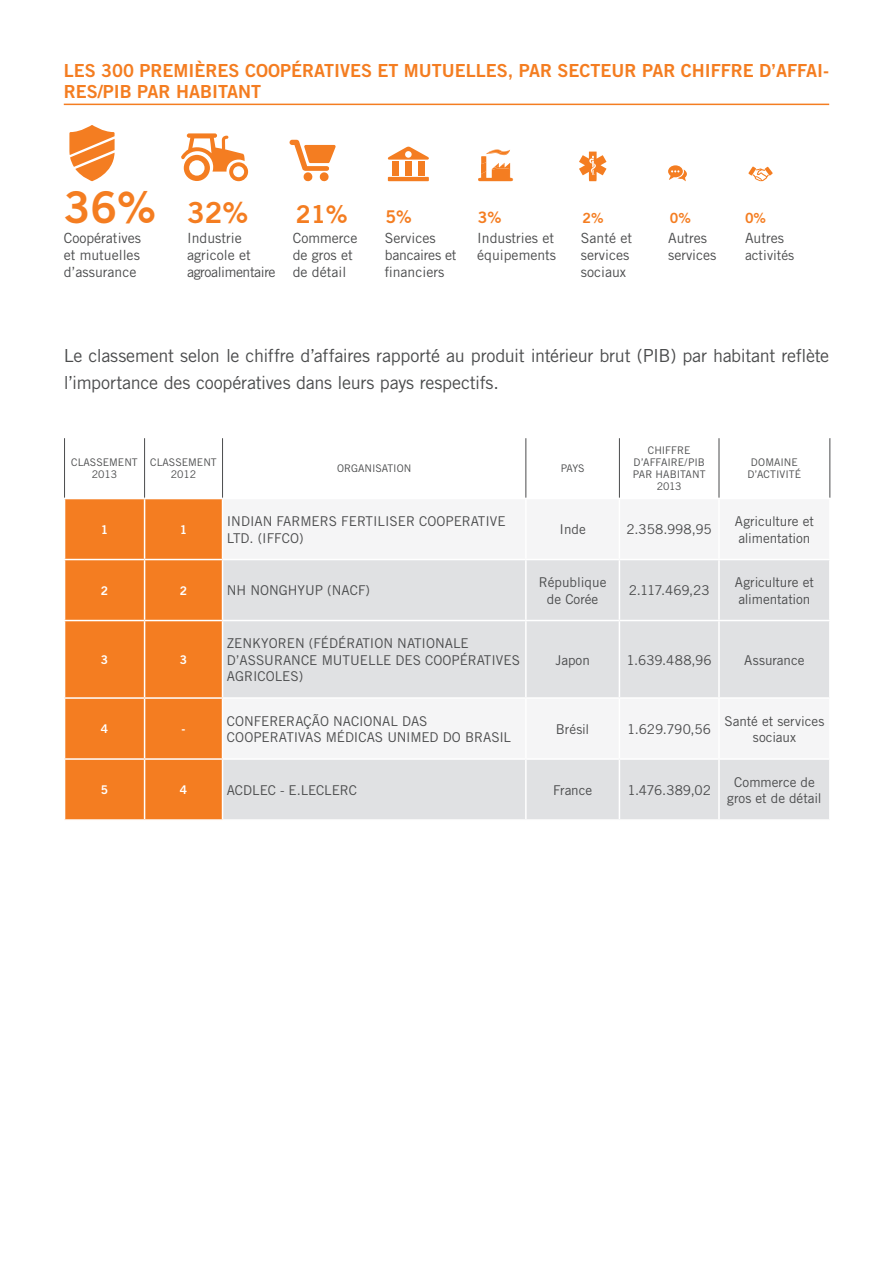
<style>
.page{position:relative;width:893px;height:1263px;background:#fff}
.page>*{position:absolute;margin:0;border:0;box-sizing:border-box;transform-origin:0 0}
.t1{font:43.8px "Trade Gothic LT Std Bd 2";color:#f47d21}
.t2{font:24.6px "Trade Gothic LT Std Bd 2";color:#f47d21}
.t3{font:18px/27px "Trade Gothic";letter-spacing:-.015em;color:#4b4c4d}
.t4{font:18px/21.6px "Trade Gothic LT Std Bd 2";color:#f47d21}
.t5{font:17.55px "Trade Gothic LT Std Bd 2";color:#f47d21}
.t6{font:15.75px "Trade Gothic LT Std Bd 2";color:#f47d21}
.t7{font:14.1px/16.8px "Trade Gothic";color:#4b4c4d}
.t8{font:14.1px "Trade Gothic LT Std Bd 2";color:#f47d21}
.t9{font:13.65px "Trade Gothic";color:#4b4c4d}
.t10{font:13.5px/16.5px "Trade Gothic";color:#4b4c4d}
.t11{font:12px "Trade Gothic Bold Two";color:#fff}
.t12{font:10.5px/12px "Trade Gothic";color:#4b4c4d;text-align:center}
.s1{font-size:29.1px}
</style>
<div class="page">
<hr style="left:64px;top:104px;width:765px;height:1px;background:#f47d21">
<svg style="left:289px;top:140px;width:47px;height:42px"></svg>
<svg style="left:69px;top:125px;width:46px;height:56px"></svg>
<svg style="left:579px;top:152px;width:27px;height:29px"></svg>
<div style="left:418px;top:161px;width:7px;height:15px;background:#f47d21"></div>
<div style="left:392px;top:161px;width:7px;height:14px;background:#f47d21"></div>
<div style="left:405px;top:161px;width:7px;height:14px;background:#f47d21"></div>
<svg style="left:387px;top:147px;width:42px;height:13px"></svg>
<hr style="left:388px;top:177px;width:41px;height:4px;background:#f47d21">
<svg style="left:478px;top:149px;width:36px;height:33px"></svg>
<svg style="left:181px;top:133px;width:67px;height:48px"></svg>
<svg style="left:748px;top:167px;width:25px;height:14px"></svg>
<svg style="left:668px;top:165px;width:19px;height:16px"></svg>
<svg style="left:65px;top:499px;width:157px;height:320px;background:#f48026"></svg>
<svg style="left:223px;top:560px;width:606px;height:259px;fill:#e0e1e3"></svg>
<hr style="left:64px;top:438px;width:1px;height:60px;background:#4b4c4d">
<hr style="left:144px;top:438px;width:1px;height:60px;background:#4b4c4d">
<hr style="left:222px;top:438px;width:1px;height:60px;background:#4b4c4d">
<hr style="left:526px;top:438px;width:1px;height:60px;background:#4b4c4d">
<hr style="left:619px;top:438px;width:1px;height:60px;background:#4b4c4d">
<hr style="left:719px;top:438px;width:1px;height:60px;background:#4b4c4d">
<hr style="left:830px;top:438px;width:1px;height:60px;background:#4b4c4d">
<hr style="left:144px;top:499px;width:1px;height:60px;background:#fff">
<hr style="left:64px;top:559px;width:81px;height:1px;background:#fff">
<hr style="left:145px;top:559px;width:78px;height:1px;background:#fff">
<hr style="left:144px;top:560px;width:1px;height:60px;background:#fff">
<hr style="left:525px;top:560px;width:2px;height:60px;background:#fff">
<hr style="left:619px;top:560px;width:1px;height:60px;background:#fff">
<hr style="left:718px;top:560px;width:2px;height:60px;background:#fff">
<hr style="left:64px;top:620px;width:81px;height:1px;background:#fff">
<hr style="left:145px;top:620px;width:78px;height:1px;background:#fff">
<hr style="left:144px;top:621px;width:1px;height:76px;background:#fff">
<hr style="left:223px;top:620px;width:303px;height:1px;background:#fff">
<hr style="left:526px;top:620px;width:93px;height:1px;background:#fff">
<hr style="left:525px;top:621px;width:2px;height:76px;background:#fff">
<hr style="left:619px;top:620px;width:100px;height:1px;background:#fff">
<hr style="left:619px;top:621px;width:1px;height:76px;background:#fff">
<hr style="left:719px;top:620px;width:112px;height:1px;background:#fff">
<hr style="left:718px;top:621px;width:2px;height:76px;background:#fff">
<hr style="left:64px;top:697px;width:81px;height:2px;background:#fff">
<hr style="left:145px;top:697px;width:78px;height:2px;background:#fff">
<hr style="left:144px;top:699px;width:1px;height:59px;background:#fff">
<hr style="left:223px;top:697px;width:303px;height:2px;background:#fff">
<hr style="left:526px;top:697px;width:93px;height:2px;background:#fff">
<hr style="left:525px;top:699px;width:2px;height:59px;background:#fff">
<hr style="left:619px;top:697px;width:100px;height:2px;background:#fff">
<hr style="left:619px;top:699px;width:1px;height:59px;background:#fff">
<hr style="left:719px;top:697px;width:112px;height:2px;background:#fff">
<hr style="left:718px;top:699px;width:2px;height:59px;background:#fff">
<hr style="left:64px;top:758px;width:81px;height:2px;background:#fff">
<hr style="left:145px;top:758px;width:78px;height:2px;background:#fff">
<hr style="left:144px;top:760px;width:1px;height:59px;background:#fff">
<hr style="left:223px;top:758px;width:303px;height:2px;background:#fff">
<hr style="left:526px;top:758px;width:93px;height:2px;background:#fff">
<hr style="left:525px;top:760px;width:2px;height:59px;background:#fff">
<hr style="left:619px;top:758px;width:100px;height:2px;background:#fff">
<hr style="left:619px;top:760px;width:1px;height:59px;background:#fff">
<hr style="left:719px;top:758px;width:112px;height:2px;background:#fff">
<hr style="left:718px;top:760px;width:2px;height:59px;background:#fff">
<h3 class="t4" style="left:64px;top:59px;width:767px">LES 300 PREMIÈRES COOPÉRATIVES ET MUTUELLES, PAR SECTEUR PAR CHIFFRE D’AFFAI-<br>RES/PIB PAR HABITANT</h3>
<h1 class="t1" style="left:64px;top:180px;width:186px">36% <span class="s1">32%</span></h1>
<h2 class="t2" style="left:296px;top:199px;width:53px">21%</h2>
<p class="t8" style="left:583px;top:209px;width:23px">2%</p>
<p class="t8" style="left:670px;top:209px;width:23px">0%</p>
<p class="t5" style="left:385px;top:206px;width:28px">5%</p>
<p class="t7" style="left:385px;top:230px;width:73px">Services bancaires et financiers</p>
<p class="t7" style="left:581px;top:230px;width:53px">Santé et services sociaux</p>
<p class="t7" style="left:668px;top:230px;width:50px">Autres services</p>
<p class="t6" style="left:478px;top:207px;width:25px">3%</p>
<p class="t7" style="left:477px;top:230px;width:80px">Industries et équipements</p>
<p class="t7" style="left:64px;top:230px;width:79px;text-align:justify">Coopératives et mutuelles d’assurance</p>
<p class="t7" style="left:187px;top:230px;width:90px">Industrie agricole et agroalimentaire</p>
<p class="t7" style="left:293px;top:230px;width:66px">Commerce de gros et de détail</p>
<p class="t8" style="left:745px;top:209px;width:23px">0%</p>
<p class="t7" style="left:745px;top:230px;width:41px">Autres</p>
<p class="t9" style="left:745px;top:247px;width:51px">activités</p>
<h3 class="t3" style="left:64px;top:341px;width:767px">Le classement selon le chiffre d’affaires rapporté au produit intérieur brut (PIB) par habitant reflète l’importance des coopératives dans leurs pays respectifs.</h3>
<p class="t12" style="left:71px;top:456px;width:68px;line-height:12.6px">CLASSEMENT<br>2013</p>
<p class="t12" style="left:150px;top:456px;width:68px;line-height:12.6px">CLASSEMENT<br>2012</p>
<p class="t12" style="left:337px;top:462px;width:76px">ORGANISATION</p>
<p class="t12" style="left:561px;top:462px;width:25px">PAYS</p>
<p class="t12" style="left:633px;top:444px;width:75px">CHIFFRE<br>D’AFFAIRE/PIB<br>PAR HABITANT<br>2013</p>
<p class="t12" style="left:748px;top:456px;width:55px">DOMAINE<br>D’ACTIVITÉ</p>
<p class="t11" style="left:101px;top:522px;width:9px">1</p>
<p class="t11" style="left:180px;top:522px;width:9px">1</p>
<p class="t10" style="left:227px;top:513px;width:280px">INDIAN FARMERS FERTILISER COOPERATIVE<br>LTD. (IFFCO)</p>
<p class="t10" style="left:559px;top:521px;width:28px">Inde</p>
<p class="t10" style="left:626px;top:521px;width:87px">2.358.998,95</p>
<p class="t10" style="left:735px;top:513px;width:80px">Agriculture et alimentation</p>
<p class="t11" style="left:101px;top:583px;width:9px">2</p>
<p class="t11" style="left:180px;top:583px;width:9px">2</p>
<p class="t10" style="left:227px;top:582px;width:145px">NH NONGHYUP (NACF)</p>
<p class="t10" style="left:539px;top:574px;width:69px;text-align:center">République de Corée</p>
<p class="t10" style="left:629px;top:582px;width:82px">2.117.469,23</p>
<p class="t10" style="left:735px;top:574px;width:80px">Agriculture et alimentation</p>
<p class="t11" style="left:101px;top:652px;width:9px">3</p>
<p class="t11" style="left:180px;top:652px;width:9px">3</p>
<p class="t11" style="left:101px;top:722px;width:9px">4</p>
<p class="t11" style="left:182px;top:722px;width:5px">-</p>
<p class="t10" style="left:227px;top:635px;width:295px">ZENKYOREN (FÉDÉRATION NATIONALE<br>D’ASSURANCE MUTUELLE DES COOPÉRATIVES<br>AGRICOLES)</p>
<p class="t10" style="left:555px;top:651px;width:36px">Japon</p>
<p class="t10" style="left:626px;top:651px;width:87px">1.639.488,96</p>
<p class="t10" style="left:744px;top:651px;width:62px">Assurance</p>
<p class="t10" style="left:227px;top:712px;width:286px">CONFERERAÇÃO NACIONAL DAS<br>COOPERATIVAS MÉDICAS UNIMED DO BRASIL</p>
<p class="t10" style="left:556px;top:720px;width:35px">Brésil</p>
<p class="t10" style="left:627px;top:720px;width:85px">1.629.790,56</p>
<p class="t10" style="left:724px;top:712px;width:101px;text-align:center">Santé et services sociaux</p>
<p class="t11" style="left:101px;top:783px;width:9px">5</p>
<p class="t11" style="left:180px;top:783px;width:9px">4</p>
<p class="t10" style="left:227px;top:781px;width:132px">ACDLEC - E.LECLERC</p>
<p class="t10" style="left:553px;top:781px;width:41px">France</p>
<p class="t10" style="left:627px;top:781px;width:85px">1.476.389,02</p>
<p class="t10" style="left:727px;top:773px;width:96px;text-align:center">Commerce de gros et de détail</p>
</div>
